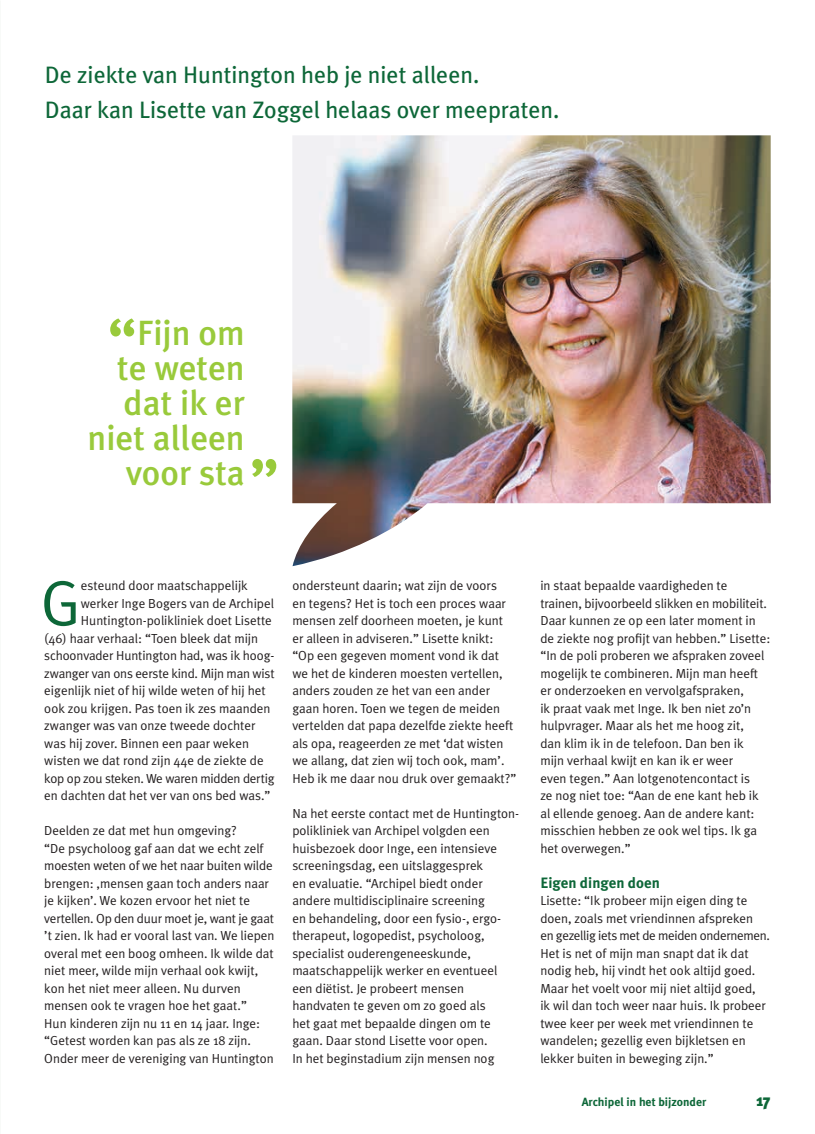
<style>
.page{position:relative;width:815px;height:1134px;background:#fff}
.page>*{position:absolute;margin:0;border:0;box-sizing:border-box;transform-origin:0 0}
.t1{font:64.12px "Meta Plus Normal";color:#0d6738}
.t2{font:500 35px "Meta Plus";color:#99ca3b}
.t3{font:23.75px/35px "Meta Plus";color:#0d6738}
.t4{font:900 16.25px "Meta Plus";color:#0d6738}
.t5{font:700 15px "Meta Plus";color:#0d6738}
.t6{font:13.12px/17.5px "Meta Plus Normal";color:#231f20}
.t7{font:13.12px "Meta Plus Normal";letter-spacing:-.02em;color:#231f20}
.t8{font:700 11.88px "Meta Plus";color:#0d6738}
.s1{font-size:62.5px}
</style>
<div class="page">
<img style="left:292px;top:135px;width:479px;height:431px">
<p class="t3" style="left:45px;top:57px;width:516px">De ziekte van Huntington heb je niet alleen.<br>Daar kan Lisette van Zoggel helaas over meepraten.</p>
<p class="t2" style="left:107px;top:313px;width:139px"><span class="s1">“</span>Fijn om</p>
<p class="t2" style="left:117px;top:348px;width:129px">te weten</p>
<p class="t2" style="left:124px;top:383px;width:123px">dat ik er</p>
<p class="t2" style="left:88px;top:418px;width:159px">niet alleen</p>
<p class="t2" style="left:126px;top:453px;width:155px">voor sta <span class="s1">”</span></p>
<p class="t1" style="left:41px;top:566px;width:42px">G</p>
<p class="t6" style="left:81px;top:577px;width:168px">esteund door maatschappelijk</p>
<p class="t6" style="left:81px;top:594px;width:195px">werker Inge Bogers van de Archipel</p>
<p class="t6" style="left:81px;top:612px;width:193px">Huntington-polikliniek doet Lisette</p>
<p class="t6" style="left:44px;top:629px;width:215px">(46) haar verhaal: “Toen bleek dat mijn</p>
<p class="t6" style="left:44px;top:647px;width:232px">schoonvader Huntington had, was ik hoog-</p>
<p class="t6" style="left:44px;top:664px;width:232px">zwanger van ons eerste kind. Mijn man wist</p>
<p class="t6" style="left:44px;top:682px;width:223px">eigenlijk niet of hij wilde weten of hij het</p>
<p class="t6" style="left:44px;top:699px;width:228px">ook zou krijgen. Pas toen ik zes maanden</p>
<p class="t6" style="left:44px;top:717px;width:213px">zwanger was van onze tweede dochter</p>
<p class="t6" style="left:44px;top:734px;width:206px">was hij zover. Binnen een paar weken</p>
<p class="t6" style="left:44px;top:752px;width:221px">wisten we dat rond zijn 44e de ziekte de</p>
<p class="t7" style="left:44px;top:771px;width:232px">kop op zou steken. We waren midden dertig</p>
<p class="t6" style="left:44px;top:787px;width:228px">en dachten dat het ver van ons bed was.”</p>
<p class="t6" style="left:44px;top:822px;width:232px">Deelden ze dat met hun omgeving?<br>“De psycholoog gaf aan dat we echt zelf moesten weten of we het naar buiten wilde brengen: ,mensen gaan toch anders naar je kijken’. We kozen ervoor het niet te vertellen. Op den duur moet je, want je gaat ’t zien. Ik had er vooral last van. We liepen overal met een boog omheen. Ik wilde dat niet meer, wilde mijn verhaal ook kwijt, kon het niet meer alleen. Nu durven mensen ook te vragen hoe het gaat.”<br>Hun kinderen zijn nu 11 en 14 jaar. Inge: “Getest worden kan pas als ze 18 zijn.<br>Onder meer de vereniging van Huntington</p>
<p class="t6" style="left:292px;top:577px;width:226px">ondersteunt daarin; wat zijn de voors<br>en tegens? Het is toch een proces waar mensen zelf doorheen moeten, je kunt er alleen in adviseren.” Lisette knikt: “Op een gegeven moment vond ik dat we het de kinderen moesten vertellen, anders zouden ze het van een ander gaan horen. Toen we tegen de meiden vertelden dat papa dezelfde ziekte heeft als opa, reageerden ze met ‘dat wisten we allang, dat zien wij toch ook, mam’.<br>Heb ik me daar nou druk over gemaakt?”</p>
<p class="t6" style="left:292px;top:804px;width:228px">Na het eerste contact met de Huntington&shy;polikliniek van Archipel volgden een huisbezoek door Inge, een intensieve screeningsdag, een uitslaggesprek<br>en evaluatie. “Archipel biedt onder andere multidisciplinaire screening<br>en behandeling, door een fysio-, ergo&shy;therapeut, logopedist, psycholoog, specialist ouderengeneeskunde, maatschappelijk werker en eventueel een diëtist. Je probeert mensen handvaten te geven om zo goed als<br>het gaat met bepaalde dingen om te gaan. Daar stond Lisette voor open.<br>In het beginstadium zijn mensen nog</p>
<p class="t6" style="left:540px;top:577px;width:232px">in staat bepaalde vaardigheden te trainen, bijvoorbeeld slikken en mobiliteit.<br>Daar kunnen ze op een later moment in de ziekte nog profijt van hebben.” Lisette: “In de poli proberen we afspraken zoveel mogelijk te combineren. Mijn man heeft er onderzoeken en vervolgafspraken,<br>ik praat vaak met Inge. Ik ben niet zo’n hulpvrager. Maar als het me hoog zit,<br>dan klim ik in de telefoon. Dan ben ik mijn verhaal kwijt en kan ik er weer<br>even tegen.” Aan lotgenotencontact is<br>ze nog niet toe: “Aan de ene kant heb ik al ellende genoeg. Aan de andere kant: misschien hebben ze ook wel tips. Ik ga het overwegen.”</p>
<p class="t5" style="left:540px;top:874px;width:121px">Eigen dingen doen</p>
<p class="t6" style="left:540px;top:892px;width:231px">Lisette: “Ik probeer mijn eigen ding te doen, zoals met vriendinnen afspreken<br>en gezellig iets met de meiden ondernemen.<br>Het is net of mijn man snapt dat ik dat nodig heb, hij vindt het ook altijd goed.<br>Maar het voelt voor mij niet altijd goed,<br>ik wil dan toch weer naar huis. Ik probeer twee keer per week met vriendinnen te wandelen; gezellig even bijkletsen en lekker buiten in beweging zijn.”</p>
<p class="t8" style="left:582px;top:1095px;width:126px">Archipel in het bijzonder</p>
<p class="t4" style="left:756px;top:1090px;width:15px">17</p>
</div>
